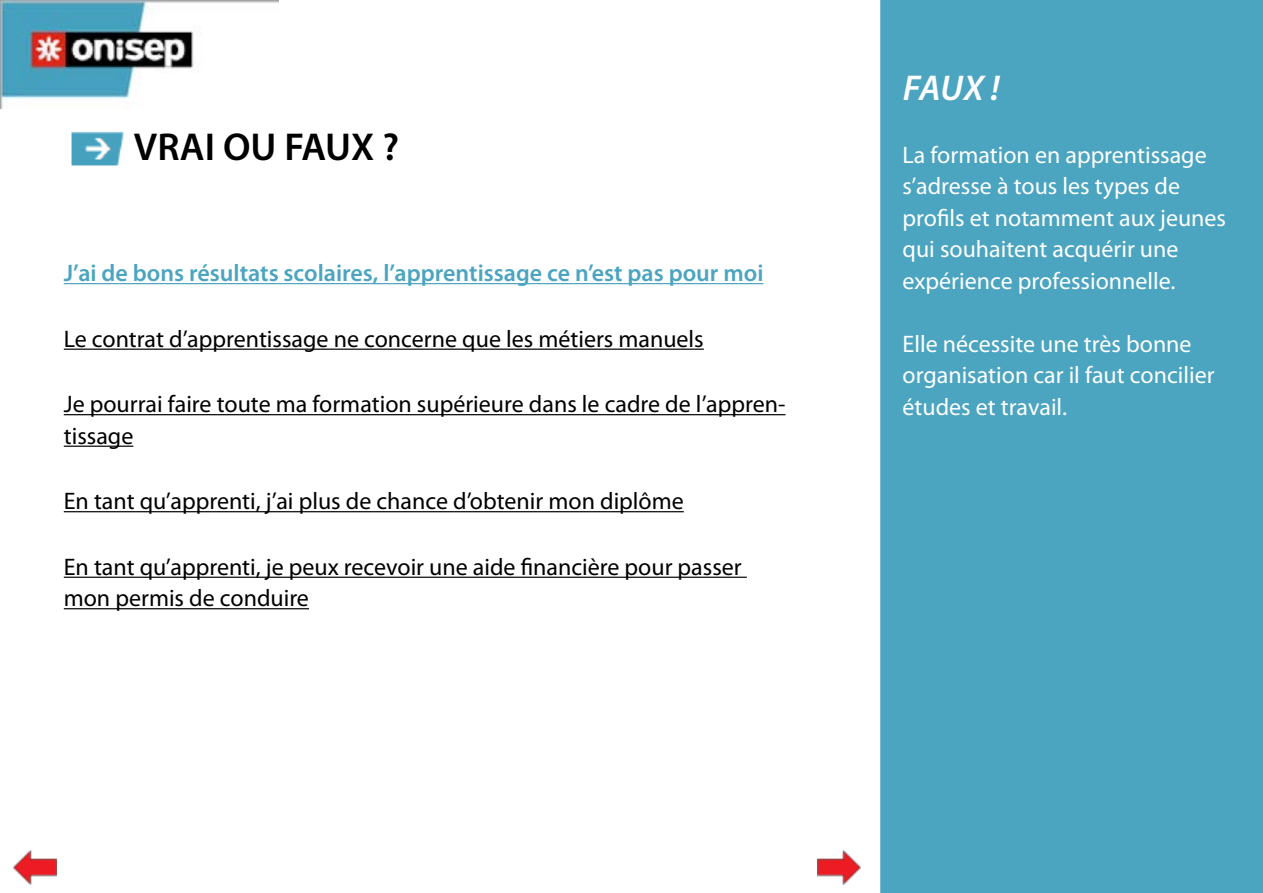
<style>
.page{position:relative;width:1263px;height:893px;background:#fff}
.page>*{position:absolute;margin:0;border:0;box-sizing:border-box;transform-origin:0 0}
.t1{font:600 39px "Myriad Pro";color:#000}
.t2{font:italic 600 36px "Myriad Pro";color:#fff}
.t3{font:24px/31.5px "Myriad Pro";color:#000}
.t4{font:24px/31.5px "Myriad Pro";color:#fff}
.t5{font:600 24px "Myriad Pro";color:#4ba4c0}
</style>
<div class="page">
<div style="left:880px;top:0;width:383px;height:893px;background:#4ba4c0"></div>
<img style="left:0;top:0;width:279px;height:108px">
<img style="left:71px;top:131px;width:53px;height:35px">
<hr style="left:64px;top:283px;width:699px;height:1px;background:#4ba4c0">
<hr style="left:64px;top:349px;width:640px;height:1px;background:#000">
<hr style="left:64px;top:414px;width:721px;height:1px;background:#000">
<hr style="left:64px;top:446px;width:69px;height:1px;background:#000">
<hr style="left:64px;top:511px;width:620px;height:1px;background:#000">
<hr style="left:64px;top:577px;width:683px;height:1px;background:#000">
<hr style="left:64px;top:608px;width:245px;height:1px;background:#000">
<img style="left:817px;top:850px;width:43px;height:35px">
<img style="left:14px;top:850px;width:43px;height:35px">
<h1 class="t1" style="left:134px;top:122px;width:267px">VRAI OU FAUX ?</h1>
<p class="t5" style="left:64px;top:258px;width:701px">J’ai de bons résultats scolaires, l’apprentissage ce n’est pas pour moi</p>
<p class="t3" style="left:64px;top:323px;width:641px">Le contrat d’apprentissage ne concerne que les métiers manuels</p>
<p class="t3" style="left:64px;top:388px;width:723px">Je pourrai faire toute ma formation supérieure dans le cadre de l’appren&shy;tissage</p>
<p class="t3" style="left:64px;top:485px;width:621px">En tant qu’apprenti, j’ai plus de chance d’obtenir mon diplôme</p>
<p class="t3" style="left:64px;top:551px;width:679px">En tant qu’apprenti, je peux recevoir une aide financière pour passer mon permis de conduire</p>
<h2 class="t2" style="left:903px;top:65px;width:98px">FAUX !</h2>
<p class="t4" style="left:902px;top:139px;width:325px">La formation en apprentissage s’adresse à tous les types de profils et notamment aux jeunes qui souhaitent acquérir une expérience professionnelle.</p>
<p class="t4" style="left:902px;top:328px;width:313px">Elle nécessite une très bonne organisation car il faut concilier études et travail.</p>
</div>
